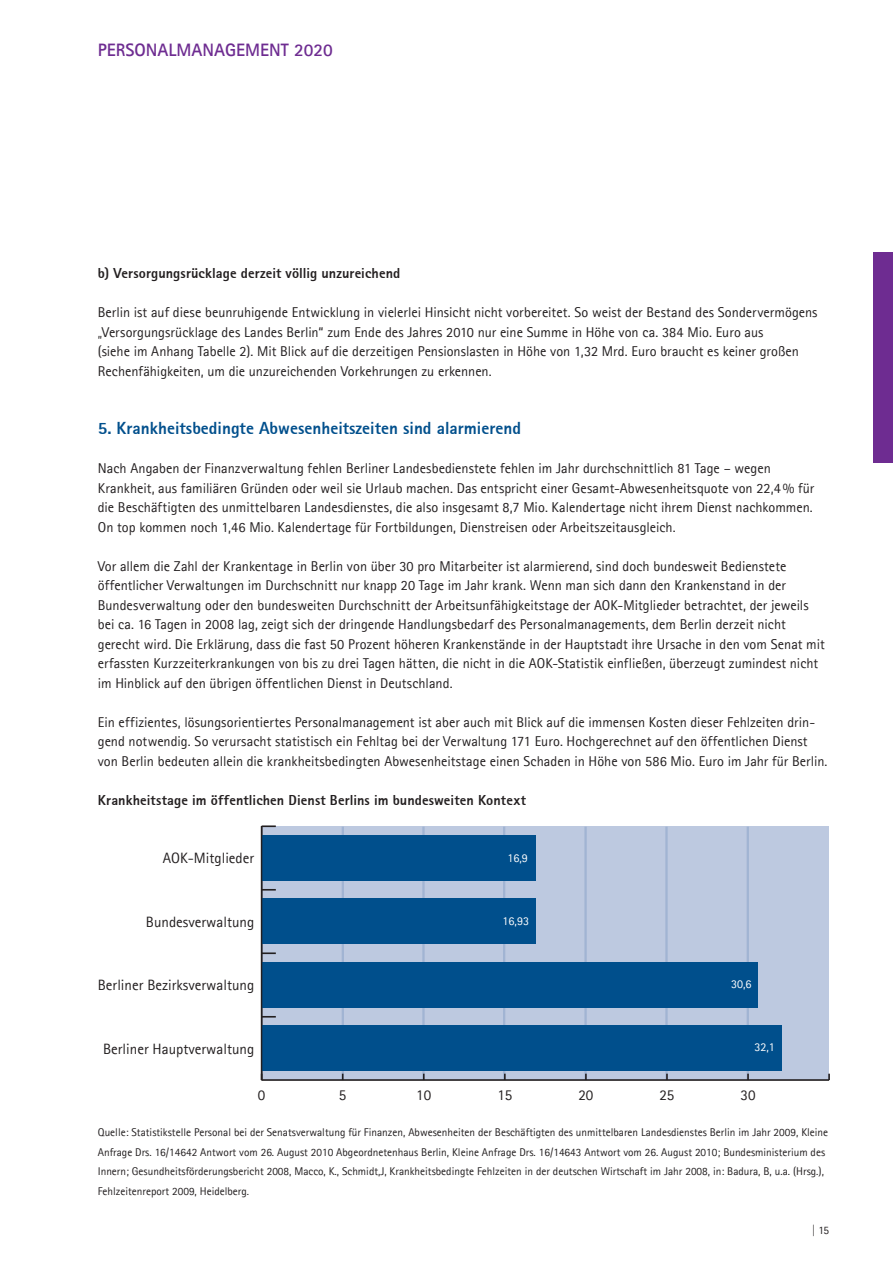
<style>
.page{position:relative;width:893px;height:1263px;background:#fff}
.page>*{position:absolute;margin:0;border:0;box-sizing:border-box;transform-origin:0 0}
.t1{font:700 18px "Agfa Rotis Sans Serif";color:#6e2c91}
.t2{font:800 17.25px "Agfa Rotis Sans Serif";color:#004f8c}
.t3{font:15px "Agfa Rotis Sans Serif";color:#231f20}
.t4{font:14.25px/19.5px "Agfa Rotis Sans Serif";color:#231f20}
.t5{font:800 14.25px "Agfa Rotis Sans Serif";letter-spacing:.005em;color:#231f20}
.t6{font:12px "Agfa Rotis Sans Serif";color:#fff}
.t7{font:11.25px/19.5px "Agfa Rotis Sans Serif";color:#231f20}
</style>
<div class="page">
<div style="left:874px;top:252px;width:19px;height:210px;background:#6e2c91"></div>
<div style="left:262px;top:827px;width:566px;height:253px;background:#bdc9e0"></div>
<hr style="left:342px;top:827px;width:2px;height:253px;background:#a1b4d3">
<hr style="left:422px;top:827px;width:3px;height:253px;background:#a1b4d3">
<hr style="left:503px;top:827px;width:2px;height:253px;background:#a1b4d3">
<hr style="left:584px;top:827px;width:3px;height:253px;background:#a1b4d3">
<hr style="left:665px;top:827px;width:3px;height:253px;background:#a1b4d3">
<hr style="left:747px;top:827px;width:2px;height:253px;background:#a1b4d3">
<hr style="left:262px;top:1079px;width:567px;height:2px;background:#231f20">
<svg style="left:262px;top:1016px;width:14px;height:1px"></svg>
<svg style="left:262px;top:952px;width:14px;height:2px"></svg>
<svg style="left:262px;top:889px;width:14px;height:1px"></svg>
<svg style="left:262px;top:825px;width:14px;height:2px"></svg>
<div style="left:262px;top:835px;width:274px;height:46px;background:#004f8c"></div>
<div style="left:262px;top:898px;width:274px;height:46px;background:#004f8c"></div>
<div style="left:262px;top:962px;width:496px;height:46px;background:#004f8c"></div>
<div style="left:262px;top:1025px;width:520px;height:46px;background:#004f8c"></div>
<hr style="left:261px;top:826px;width:1px;height:254px;background:#231f20">
<p class="t1" style="left:98px;top:39px;width:236px">PERSONALMANAGEMENT 2020</p>
<p class="t5" style="left:98px;top:264px;width:304px">b) Versorgungsrücklage derzeit völlig unzureichend</p>
<p class="t4" style="left:98px;top:302px;width:721px">Berlin ist auf diese beunruhigende Entwicklung in vielerlei Hinsicht nicht vorbereitet. So weist der Bestand des Sondervermögens „Versorgungsrücklage des Landes Berlin“ zum Ende des Jahres 2010 nur eine Summe in Höhe von ca. 384 Mio. Euro aus<br>(siehe im Anhang Tabelle 2). Mit Blick auf die derzeitigen Pensionslasten in Höhe von 1,32 Mrd. Euro braucht es keiner großen Rechenfähigkeiten, um die unzureichenden Vorkehrungen zu erkennen.</p>
<p class="t2" style="left:98px;top:417px;width:425px">5. Krankheitsbedingte Abwesenheitszeiten sind alarmierend</p>
<p class="t4" style="left:98px;top:458px;width:718px">Nach Angaben der Finanzverwaltung fehlen Berliner Landesbedienstete fehlen im Jahr durchschnittlich 81 Tage – wegen Krankheit, aus familiären Gründen oder weil sie Urlaub machen. Das entspricht einer Gesamt-Abwesenheitsquote von 22,4 % für die Beschäftigten des unmittelbaren Landesdienstes, die also insgesamt 8,7 Mio. Kalendertage nicht ihrem Dienst nachkommen.<br>On top kommen noch 1,46 Mio. Kalendertage für Fortbildungen, Dienstreisen oder Arbeitszeitausgleich.</p>
<p class="t4" style="left:98px;top:556px;width:728px">Vor allem die Zahl der Krankentage in Berlin von über 30 pro Mitarbeiter ist alarmierend, sind doch bundesweit Bedienstete öffentlicher Verwaltungen im Durchschnitt nur knapp 20 Tage im Jahr krank. Wenn man sich dann den Krankenstand in der Bundesverwaltung oder den bundesweiten Durchschnitt der Arbeitsunfähigkeitstage der AOK-Mitglieder betrachtet, der jeweils bei ca. 16 Tagen in 2008 lag, zeigt sich der dringende Handlungsbedarf des Personalmanagements, dem Berlin derzeit nicht gerecht wird. Die Erklärung, dass die fast 50 Prozent höheren Krankenstände in der Hauptstadt ihre Ursache in den vom Senat mit erfassten Kurzzeiterkrankungen von bis zu drei Tagen hätten, die nicht in die AOK-Statistik einfließen, überzeugt zumindest nicht im Hinblick auf den übrigen öffentlichen Dienst in Deutschland.</p>
<p class="t4" style="left:98px;top:712px;width:731px">Ein effizientes, lösungsorientiertes Personalmanagement ist aber auch mit Blick auf die immensen Kosten dieser Fehlzeiten drin&shy;gend notwendig. So verursacht statistisch ein Fehltag bei der Verwaltung 171 Euro. Hochgerechnet auf den öffentlichen Dienst von Berlin bedeuten allein die krankheitsbedingten Abwesenheitstage einen Schaden in Höhe von 586 Mio. Euro im Jahr für Berlin.</p>
<p class="t5" style="left:98px;top:791px;width:430px">Krankheitstage im öffentlichen Dienst Berlins im bundesweiten Kontext</p>
<p class="t3" style="left:163px;top:849px;width:93px">AOK-Mitglieder</p>
<p class="t6" style="left:507px;top:850px;width:22px">16,9</p>
<p class="t3" style="left:146px;top:913px;width:110px">Bundesverwaltung</p>
<p class="t6" style="left:503px;top:913px;width:28px">16,93</p>
<p class="t3" style="left:98px;top:976px;width:158px">Berliner Bezirksverwaltung</p>
<p class="t6" style="left:731px;top:977px;width:22px">30,6</p>
<p class="t3" style="left:103px;top:1040px;width:153px">Berliner Hauptverwaltung</p>
<p class="t6" style="left:754px;top:1039px;width:22px">32,1</p>
<p class="t3" style="left:258px;top:1086px;width:9px">0</p>
<p class="t3" style="left:339px;top:1086px;width:9px">5</p>
<p class="t3" style="left:416px;top:1086px;width:16px">10</p>
<p class="t3" style="left:497px;top:1086px;width:16px">15</p>
<p class="t3" style="left:578px;top:1086px;width:16px">20</p>
<p class="t3" style="left:659px;top:1086px;width:16px">25</p>
<p class="t3" style="left:740px;top:1086px;width:16px">30</p>
<p class="t7" style="left:98px;top:1123px;width:732px">Quelle: Statistikstelle Personal bei der Senatsverwaltung für Finanzen, Abwesenheiten der Beschäftigten des unmittelbaren Landesdienstes Berlin im Jahr 2009, Kleine Anfrage Drs. 16/14642 Antwort vom 26. August 2010 Abgeordnetenhaus Berlin, Kleine Anfrage Drs. 16/14643 Antwort vom 26. August 2010; Bundesministerium des Innern; Gesundheitsförderungsbericht 2008, Macco, K., Schmidt,J, Krankheitsbedingte Fehlzeiten in der deutschen Wirtschaft im Jahr 2008, in: Badura, B, u.a. (Hrsg.), Fehlzeitenreport 2009, Heidelberg.</p>
<p class="t7" style="left:812px;top:1220px;width:19px">| 15</p>
</div>
